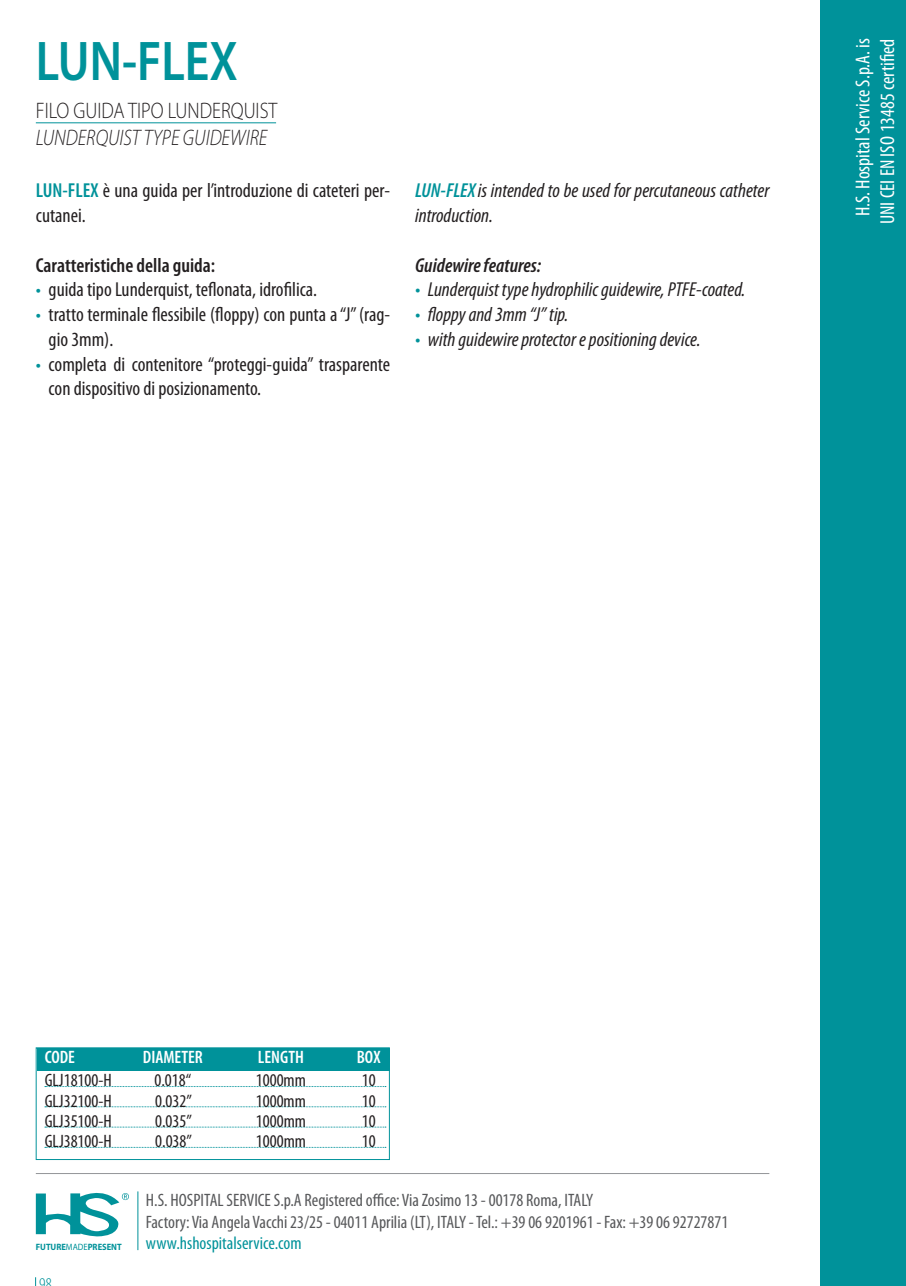
<style>
.page{position:relative;width:906px;height:1286px;background:#fff}
.page>*{position:absolute;margin:0;border:0;box-sizing:border-box;transform-origin:0 0}
.t1{font:600 56.25px "Myriad Pro";color:#00929a;scale:.85 1}
.t2{font:300 22.5px "Myriad Pro";color:#231f20;scale:.85 1}
.t3{font:italic 300 22.5px "Myriad Pro";color:#231f20;scale:.85 1}
.t4{font:condensed 20.25px/24.8px "Myriad Pro";color:#231f20}
.t5{font:italic condensed 20.25px/24.8px "Myriad Pro";color:#231f20}
.t6{font:condensed 20.25px/24.8px "Myriad Pro";color:#fff;text-align:center}
.t7{font:600 condensed 20.25px "Myriad Pro";color:#231f20}
.t8{font:italic 600 condensed 20.25px "Myriad Pro";color:#231f20}
.t9{font:condensed 18px/21.6px "Myriad Pro";color:#57585a}
.t10{font:condensed 18px "Myriad Pro";color:#231f20}
.t11{font:condensed 18px "Myriad Pro";color:#00929a}
.t12{font:600 condensed 18px "Myriad Pro";color:#fff}
.t13{font:300 condensed 18px "Myriad Pro";color:#00929a}
.t14{font:700 9.22px "Myriad";color:#00929a;scale:.92 1}
.s1{font-weight:600;color:#00929a}
.s2{color:#00929a}
.s3{font-weight:400}
</style>
<div class="page">
<div style="left:820px;top:0;width:86px;height:1285px;background:#00929a"></div>
<svg style="left:36px;top:1192px;width:93px;height:44px"></svg>
<hr style="left:137px;top:1191px;width:1px;height:58px;background:#00929a">
<hr style="left:36px;top:122px;width:240px;height:1px;background:#00929a">
<hr style="left:36px;top:1172px;width:733px;height:1px;background:#939598">
<div style="left:37px;top:1047px;width:352px;height:23px;background:#00929a"></div>
<svg style="left:45px;top:1106px;width:341px;height:1px"></svg>
<svg style="left:45px;top:1126px;width:341px;height:1px"></svg>
<svg style="left:45px;top:1146px;width:341px;height:1px"></svg>
<h1 class="t1" style="left:36px;top:30px;width:239px">LUN-FLEX</h1>
<p class="t2" style="left:36px;top:98px;width:286px">FILO GUIDA TIPO LUNDERQUIST</p>
<p class="t3" style="left:36px;top:126px;width:274px">LUNDERQUIST TYPE GUIDEWIRE</p>
<p class="t4" style="left:36px;top:179px;width:356px"><span class="s1">LUN-FLEX</span> è una guida per l’introduzione di cateteri per&shy;cutanei.</p>
<p class="t7" style="left:36px;top:254px;width:181px">Caratteristiche della guida:</p>
<p class="t4" style="left:36px;top:278px;width:283px"><span class="s2">•</span> guida tipo Lunderquist, teflonata, idrofilica.</p>
<p class="t4" style="left:49px;top:302px;width:343px;text-indent:-13px"><span class="s2">•</span> tratto terminale flessibile (floppy) con punta a “J” (rag&shy;gio 3mm).</p>
<p class="t4" style="left:49px;top:352px;width:343px;text-indent:-13px"><span class="s2">•</span> completa di contenitore “proteggi-guida” trasparente con dispositivo di posizionamento.</p>
<p class="t5" style="left:415px;top:179px;width:356px"><span class="s1">LUN-FLEX</span>is intended to be used for percutaneous catheter introduction.</p>
<p class="t8" style="left:415px;top:254px;width:128px">Guidewire features:</p>
<p class="t5" style="left:415px;top:278px;width:332px"><span class="s2">•</span> Lunderquist type hydrophilic guidewire, PTFE-coated.</p>
<p class="t5" style="left:415px;top:302px;width:155px"><span class="s2">•</span> floppy and 3mm “J” tip.</p>
<p class="t5" style="left:415px;top:327px;width:287px"><span class="s2">•</span> with guidewire protector e positioning device.</p>
<p class="t6" style="left:851px;top:224px;width:187px;rotate:-90deg">H.S. Hospital Service S.p.A. is<br>UNI CEI EN ISO 13485 certified</p>
<p class="t12" style="left:45px;top:1046px;width:32px">CODE</p>
<p class="t12" style="left:143px;top:1046px;width:61px">DIAMETER</p>
<p class="t12" style="left:258px;top:1046px;width:48px">LENGTH</p>
<p class="t12" style="left:357px;top:1046px;width:25px">BOX</p>
<p class="t10" style="left:45px;top:1070px;width:69px">GLJ18100-H</p>
<p class="t10" style="left:155px;top:1070px;width:38px">0.018“</p>
<p class="t10" style="left:256px;top:1070px;width:52px">1000mm</p>
<p class="t10" style="left:362px;top:1070px;width:15px">10</p>
<p class="t10" style="left:45px;top:1090px;width:69px">GLJ32100-H</p>
<p class="t10" style="left:155px;top:1090px;width:38px">0.032”</p>
<p class="t10" style="left:256px;top:1090px;width:52px">1000mm</p>
<p class="t10" style="left:362px;top:1090px;width:15px">10</p>
<p class="t10" style="left:45px;top:1110px;width:69px">GLJ35100-H</p>
<p class="t10" style="left:155px;top:1110px;width:38px">0.035”</p>
<p class="t10" style="left:256px;top:1110px;width:52px">1000mm</p>
<p class="t10" style="left:362px;top:1110px;width:15px">10</p>
<p class="t10" style="left:45px;top:1131px;width:69px">GLJ38100-H</p>
<p class="t10" style="left:155px;top:1131px;width:38px">0.038”</p>
<p class="t10" style="left:256px;top:1131px;width:52px">1000mm</p>
<p class="t10" style="left:362px;top:1131px;width:15px">10</p>
<p class="t14" style="left:36px;top:1241px;width:95px">FUTURE<span class="s3">MADE</span>PRESENT</p>
<p class="t13" style="left:39px;top:1274px;width:14px">98</p>
<p class="t9" style="left:146px;top:1189px;width:584px">H.S. HOSPITAL SERVICE S.p.A Registered office: Via Zosimo 13 - 00178 Roma, ITALY<br>Factory: Via Angela Vacchi 23/25 - 04011 Aprilia (LT), ITALY - Tel.: +39 06 9201961 - Fax: +39 06 92727871</p>
<p class="t11" style="left:146px;top:1233px;width:157px">www.hshospitalservice.com</p>
</div>
